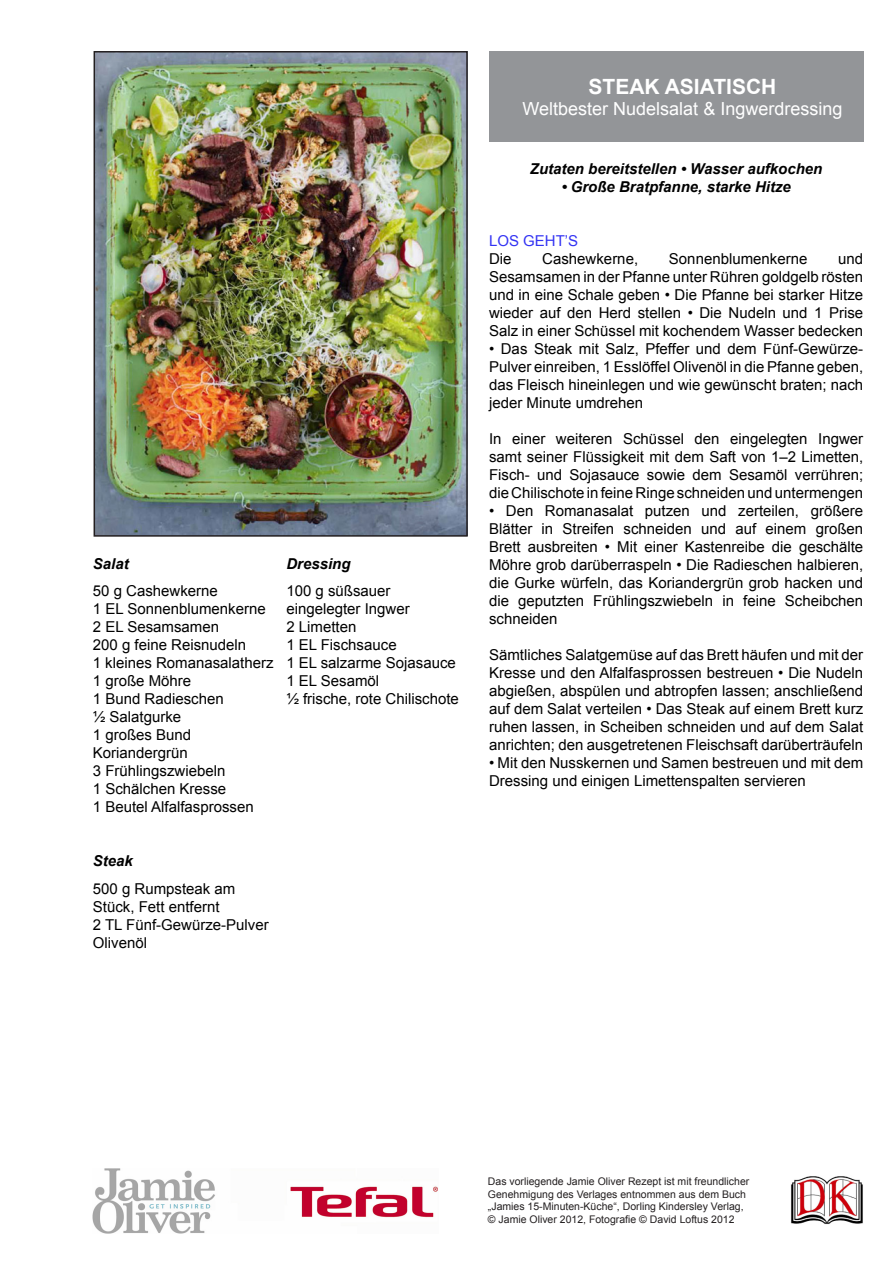
<style>
.page{position:relative;width:893px;height:1263px;background:#fff}
.page>*{position:absolute;margin:0;border:0;box-sizing:border-box;transform-origin:0 0}
.t1{font:700 21px "Arial";color:#fff}
.t2{font:18px "Arial";color:#fff}
.t3{font:15px/18px "Arial";color:#000;text-align:justify}
.t4{font:italic 700 15px "Arial";color:#000}
.t5{font:15px "Arial";color:#3333f3}
.t6{font:10.5px/12.6px "Arial";color:#231f20}
</style>
<div class="page">
<img style="left:791px;top:1176px;width:72px;height:48px">
<img style="left:92px;top:1168px;width:346px;height:66px">
<img style="left:97px;top:54px;width:368px;height:480px">
<div style="left:94px;top:51px;width:374px;height:486px;border:2px solid #231f20"></div>
<div style="left:489px;top:52px;width:374px;height:90px;background:#939598"></div>
<p class="t4" style="left:93px;top:554px;width:37px">Salat</p>
<p class="t3" style="left:93px;top:582px;width:127px">50 g Cashewkerne</p>
<p class="t3" style="left:93px;top:600px;width:174px">1 EL Sonnenblumenkerne</p>
<p class="t3" style="left:93px;top:618px;width:128px">2 EL Sesamsamen</p>
<p class="t3" style="left:93px;top:636px;width:155px">200 g feine Reisnudeln</p>
<p class="t3" style="left:93px;top:654px;width:182px">1 kleines Romanasalatherz</p>
<p class="t3" style="left:93px;top:672px;width:100px">1 große Möhre</p>
<p class="t3" style="left:93px;top:690px;width:132px">1 Bund Radieschen</p>
<p class="t3" style="left:93px;top:708px;width:90px">½ Salatgurke</p>
<p class="t3" style="left:93px;top:726px;width:100px">1 großes Bund<br>Koriandergrün</p>
<p class="t3" style="left:93px;top:762px;width:134px">3 Frühlingszwiebeln</p>
<p class="t3" style="left:93px;top:780px;width:135px">1 Schälchen Kresse</p>
<p class="t3" style="left:93px;top:798px;width:162px">1 Beutel Alfalfasprossen</p>
<p class="t4" style="left:93px;top:851px;width:42px">Steak</p>
<p class="t3" style="left:93px;top:879px;width:144px">500 g Rumpsteak am<br>Stück, Fett entfernt</p>
<p class="t3" style="left:93px;top:915px;width:177px">2 TL Fünf-Gewürze-Pulver</p>
<p class="t3" style="left:93px;top:933px;width:56px">Olivenöl</p>
<p class="t4" style="left:286px;top:554px;width:66px">Dressing</p>
<p class="t3" style="left:286px;top:582px;width:125px">100 g süßsauer eingelegter Ingwer</p>
<p class="t3" style="left:286px;top:618px;width:72px">2 Limetten</p>
<p class="t3" style="left:286px;top:636px;width:112px">1 EL Fischsauce</p>
<p class="t3" style="left:286px;top:654px;width:171px">1 EL salzarme Sojasauce</p>
<p class="t3" style="left:286px;top:672px;width:94px">1 EL Sesamöl</p>
<p class="t3" style="left:286px;top:690px;width:174px">½ frische, rote Chilischote</p>
<p class="t1" style="left:589px;top:72px;width:189px">STEAK ASIATISCH</p>
<p class="t2" style="left:523px;top:97px;width:321px">Weltbester Nudelsalat &amp; Ingwerdressing</p>
<p class="t4" style="left:530px;top:158px;width:294px">Zutaten bereitstellen • Wasser aufkochen</p>
<p class="t4" style="left:561px;top:176px;width:231px">• Große Bratpfanne, starke Hitze</p>
<p class="t5" style="left:489px;top:230px;width:91px">LOS GEHT’S</p>
<p class="t3" style="left:489px;top:249px;width:24px">Die</p>
<p class="t3" style="left:542px;top:249px;width:97px">Cashewkerne,</p>
<p class="t3" style="left:669px;top:249px;width:140px">Sonnenblumenkerne</p>
<p class="t3" style="left:489px;top:249px;width:376px;text-indent:349px">und Sesamsamen in der Pfanne unter Rühren goldgelb rösten und in eine Schale geben • Die Pfanne bei starker Hitze wieder auf den Herd stellen • Die Nudeln und 1 Prise Salz in einer Schüssel mit kochendem Wasser bedecken</p>
<p class="t3" style="left:489px;top:339px;width:376px">• Das Steak mit Salz, Pfeffer und dem Fünf-Gewürze-Pulver einreiben, 1 Esslöffel Olivenöl in die Pfanne geben, das Fleisch hineinlegen und wie gewünscht braten; nach</p>
<p class="t3" style="left:489px;top:393px;width:156px">jeder Minute umdrehen</p>
<p class="t3" style="left:489px;top:429px;width:376px">In einer weiteren Schüssel den eingelegten Ingwer samt seiner Flüssigkeit mit dem Saft von 1–2 Limetten, Fisch- und Sojasauce sowie dem Sesamöl verrühren; die Chilischote in feine Ringe schneiden und untermengen</p>
<p class="t3" style="left:489px;top:501px;width:376px">• Den Romanasalat putzen und zerteilen, größere Blätter in Streifen schneiden und auf einem großen Brett ausbreiten • Mit einer Kastenreibe die geschälte Möhre grob darüberraspeln • Die Radieschen halbieren, die Gurke würfeln, das Koriandergrün grob hacken und die geputzten Frühlingszwiebeln in feine Scheibchen schneiden</p>
<p class="t3" style="left:489px;top:645px;width:376px">Sämtliches Salatgemüse auf das Brett häufen und mit der Kresse und den Alfalfasprossen bestreuen • Die Nudeln abgießen, abspülen und abtropfen lassen; anschließend auf dem Salat verteilen • Das Steak auf einem Brett kurz ruhen lassen, in Scheiben schneiden und auf dem Salat anrichten; den ausgetretenen Fleischsaft darüberträufeln</p>
<p class="t3" style="left:489px;top:753px;width:376px">• Mit den Nusskernen und Samen bestreuen und mit dem<br>Dressing und einigen Limettenspalten servieren</p>
<p class="t6" style="left:488px;top:1175px;width:263px">Das vorliegende Jamie Oliver Rezept ist mit freundlicher<br>Genehmigung des Verlages entnommen aus dem Buch</p>
<p class="t6" style="left:488px;top:1200px;width:257px">„Jamies 15-Minuten-Küche“, Dorling Kindersley Verlag,</p>
<p class="t6" style="left:488px;top:1213px;width:248px">© Jamie Oliver 2012, Fotografie © David Loftus 2012</p>
</div>
